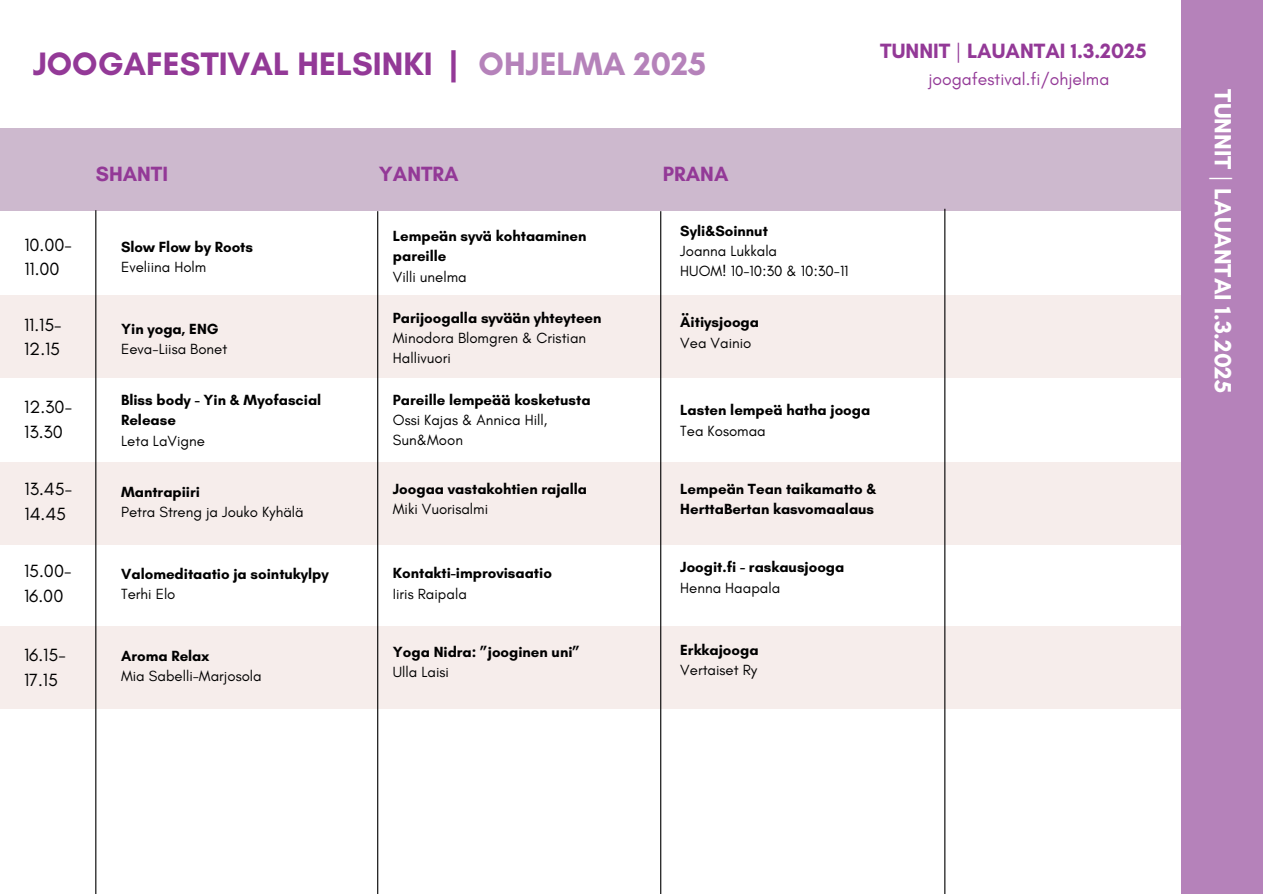
<style>
.page{position:relative;width:1263px;height:894px;background:#fff}
.page>*{position:absolute;margin:0;border:0;box-sizing:border-box;transform-origin:0 0}
.t1{font:700 33px "Glacial Indifference";color:#933997}
.t2{font:700 33px "Glacial Indifference";color:#b582ba}
.t3{font:700 24px "Glacial Indifference";color:#fff}
.t4{font:700 21px "Glacial Indifference";color:#933997}
.t5{font:18px/24.8px "Glacial Indifference";color:#000}
.t6{font:17.55px "Glacial Indifference";color:#933997}
.t7{font:700 15px/20.2px "Glacial Indifference";color:#000}
.t8{font:15px/20.2px "Glacial Indifference";color:#000}
.s1{font-weight:400}
</style>
<div class="page">
<div style="left:0;top:128px;width:1263px;height:83px;background:#cdb9ce"></div>
<div style="left:0;top:295px;width:1208px;height:83px;background:#f6edeb"></div>
<div style="left:0;top:461px;width:1231px;height:83px;background:#f6edeb"></div>
<div style="left:0;top:626px;width:1229px;height:83px;background:#f6edeb"></div>
<div style="left:1181px;top:0;width:82px;height:893px;background:#b582ba"></div>
<hr style="left:95px;top:210px;width:1px;height:683px;background:#000">
<hr style="left:377px;top:211px;width:1px;height:682px;background:#000">
<hr style="left:660px;top:211px;width:1px;height:682px;background:#000">
<hr style="left:944px;top:209px;width:1px;height:684px;background:#000">
<h3 class="t1" style="left:33px;top:44px;width:427px">JOOGAFESTIVAL HELSINKI |</h3>
<h1 class="t2" style="left:479px;top:44px;width:229px">OHJELMA 2025</h1>
<h3 class="t4" style="left:96px;top:161px;width:74px">SHANTI</h3>
<h1 class="t4" style="left:379px;top:161px;width:81px">YANTRA</h1>
<p class="t4" style="left:663px;top:161px;width:67px">PRANA</p>
<h2 class="t4" style="left:880px;top:38px;width:268px">TUNNIT <span class="s1">|</span> LAUANTAI 1.3.2025</h2>
<p class="t6" style="left:928px;top:69px;width:182px">joogafestival.fi/ohjelma</p>
<p class="t5" style="left:24px;top:232px;width:49px">10.00-<br>11.00</p>
<p class="t5" style="left:24px;top:312px;width:39px">11.15-<br>12.15</p>
<p class="t5" style="left:24px;top:394px;width:49px">12.30-<br>13.30</p>
<h5 class="t5" style="left:25px;top:476px;width:49px">13.45-<br>14.45</h5>
<p class="t7" style="left:121px;top:236px;width:133px">Slow Flow by Roots</p>
<p class="t8" style="left:121px;top:256px;width:87px">Eveliina Holm</p>
<p class="t7" style="left:121px;top:318px;width:99px">Yin yoga, ENG</p>
<p class="t8" style="left:121px;top:339px;width:108px">Eeva-Liisa Bonet</p>
<p class="t7" style="left:121px;top:389px;width:202px">Bliss body - Yin &amp; Myofascial<br>Release</p>
<p class="t8" style="left:121px;top:430px;width:85px">Leta LaVigne</p>
<p class="t7" style="left:121px;top:481px;width:80px">Mantrapiiri</p>
<h5 class="t8" style="left:121px;top:501px;width:184px">Petra Streng ja Jouko Kyhälä</h5>
<p class="t7" style="left:393px;top:226px;width:195px">Lempeän syvä kohtaaminen pareille</p>
<p class="t8" style="left:393px;top:266px;width:75px">Villi unelma</p>
<p class="t7" style="left:393px;top:307px;width:210px">Parijoogalla syvään yhteyteen</p>
<p class="t8" style="left:393px;top:327px;width:195px">Minodora Blomgren &amp; Cristian<br>Hallivuori</p>
<p class="t7" style="left:393px;top:389px;width:199px">Pareille lempeää kosketusta</p>
<p class="t8" style="left:393px;top:409px;width:156px">Ossi Kajas &amp; Annica Hill,<br>Sun&amp;Moon</p>
<p class="t7" style="left:393px;top:478px;width:196px">Joogaa vastakohtien rajalla</p>
<p class="t8" style="left:393px;top:499px;width:97px">Miki Vuorisalmi</p>
<p class="t7" style="left:680px;top:220px;width:89px">Syli&amp;Soinnut</p>
<p class="t8" style="left:680px;top:240px;width:98px">Joanna Lukkala</p>
<h5 class="t8" style="left:680px;top:261px;width:170px">HUOM! 10-10:30 &amp; 10:30-11</h5>
<p class="t7" style="left:680px;top:312px;width:80px">Äitiysjooga</p>
<p class="t8" style="left:680px;top:332px;width:73px">Vea Vainio</p>
<p class="t7" style="left:680px;top:400px;width:192px">Lasten lempeä hatha jooga</p>
<p class="t8" style="left:680px;top:420px;width:87px">Tea Kosomaa</p>
<h6 class="t7" style="left:680px;top:478px;width:198px">Lempeän Tean taikamatto &amp;<br>HerttaBertan kasvomaalaus</h6>
<p class="t5" style="left:24px;top:558px;width:49px">15.00-<br>16.00</p>
<p class="t7" style="left:121px;top:563px;width:209px">Valomeditaatio ja sointukylpy</p>
<p class="t8" style="left:121px;top:583px;width:56px">Terhi Elo</p>
<p class="t7" style="left:393px;top:563px;width:161px">Kontakti-improvisaatio</p>
<p class="t8" style="left:393px;top:583px;width:75px">Iiris Raipala</p>
<p class="t7" style="left:680px;top:557px;width:166px">Joogit.fi - raskausjooga</p>
<p class="t8" style="left:680px;top:577px;width:102px">Henna Haapala</p>
<p class="t5" style="left:24px;top:642px;width:43px">16.15-<br>17.15</p>
<h5 class="t7" style="left:121px;top:645px;width:90px">Aroma Relax</h5>
<p class="t8" style="left:121px;top:665px;width:142px">Mia Sabelli-Marjosola</p>
<p class="t7" style="left:393px;top:641px;width:189px">Yoga Nidra: ”jooginen uni”</p>
<h5 class="t8" style="left:393px;top:661px;width:58px">Ulla Laisi</h5>
<h5 class="t7" style="left:680px;top:639px;width:80px">Erkkajooga</h5>
<p class="t8" style="left:680px;top:659px;width:79px">Vertaiset Ry</p>
<h3 class="t3" style="left:1237px;top:89px;width:305px;rotate:90deg">TUNNIT <span class="s1">|</span> LAUANTAI 1.3.2025</h3>
</div>
